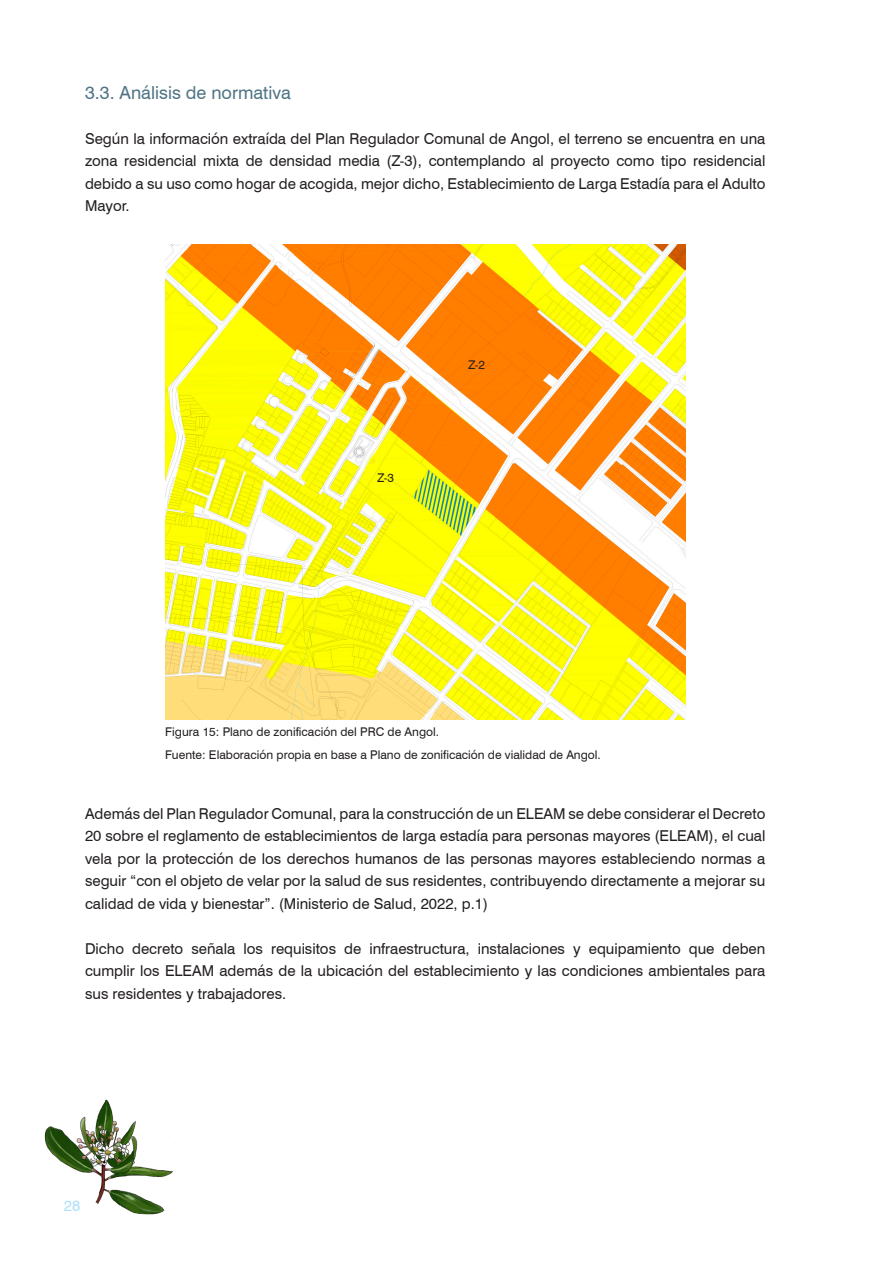
<style>
.page{position:relative;width:893px;height:1263px;background:#fff}
.page>*{position:absolute;margin:0;border:0;box-sizing:border-box;transform-origin:0 0}
.t1{font:18px "Swiss 721 BT";color:#507485}
.t2{font:15px/22.5px "Swiss 721 BT";color:#231f20;text-align:justify}
.t3{font:15px "Swiss 721 BT";color:#ade1f9}
.t4{font:12px "Swiss 721 BT";color:#231f20}
</style>
<div class="page">
<img style="left:44px;top:1099px;width:129px;height:116px">
<img style="left:165px;top:244px;width:520px;height:475px">
<p class="t1" style="left:85px;top:81px;width:207px">3.3. Análisis de normativa</p>
<p class="t2" style="left:85px;top:127px;width:682px">Según la información extraída del Plan Regulador Comunal de Angol, el terreno se encuentra en una zona residencial mixta de densidad media (Z-3), contemplando al proyecto como tipo residencial debido a su uso como hogar de acogida, mejor dicho, Establecimiento de Larga Estadía para el Adulto Mayor.</p>
<p class="t4" style="left:377px;top:470px;width:18px">Z-3</p>
<p class="t4" style="left:468px;top:358px;width:18px">Z-2</p>
<p class="t4" style="left:165px;top:725px;width:275px">Figura 15: Plano de zonificación del PRC de Angol.</p>
<p class="t4" style="left:165px;top:747px;width:437px">Fuente: Elaboración propia en base a Plano de zonificación de vialidad de Angol.</p>
<p class="t2" style="left:85px;top:802px;width:682px">Además del Plan Regulador Comunal, para la construcción de un ELEAM se debe considerar el Decreto 20 sobre el reglamento de establecimientos de larga estadía para personas mayores (ELEAM), el cual vela por la protección de los derechos humanos de las personas mayores estableciendo normas a seguir “con el objeto de velar por la salud de sus residentes, contribuyendo directamente a mejorar su calidad de vida y bienestar”. (Ministerio de Salud, 2022, p.1)</p>
<p class="t2" style="left:85px;top:937px;width:682px">Dicho decreto señala los requisitos de infraestructura, instalaciones y equipamiento que deben cumplir los ELEAM además de la ubicación del establecimiento y las condiciones ambientales para sus residentes y trabajadores.</p>
<p class="t3" style="left:64px;top:1196px;width:18px">28</p>
</div>
